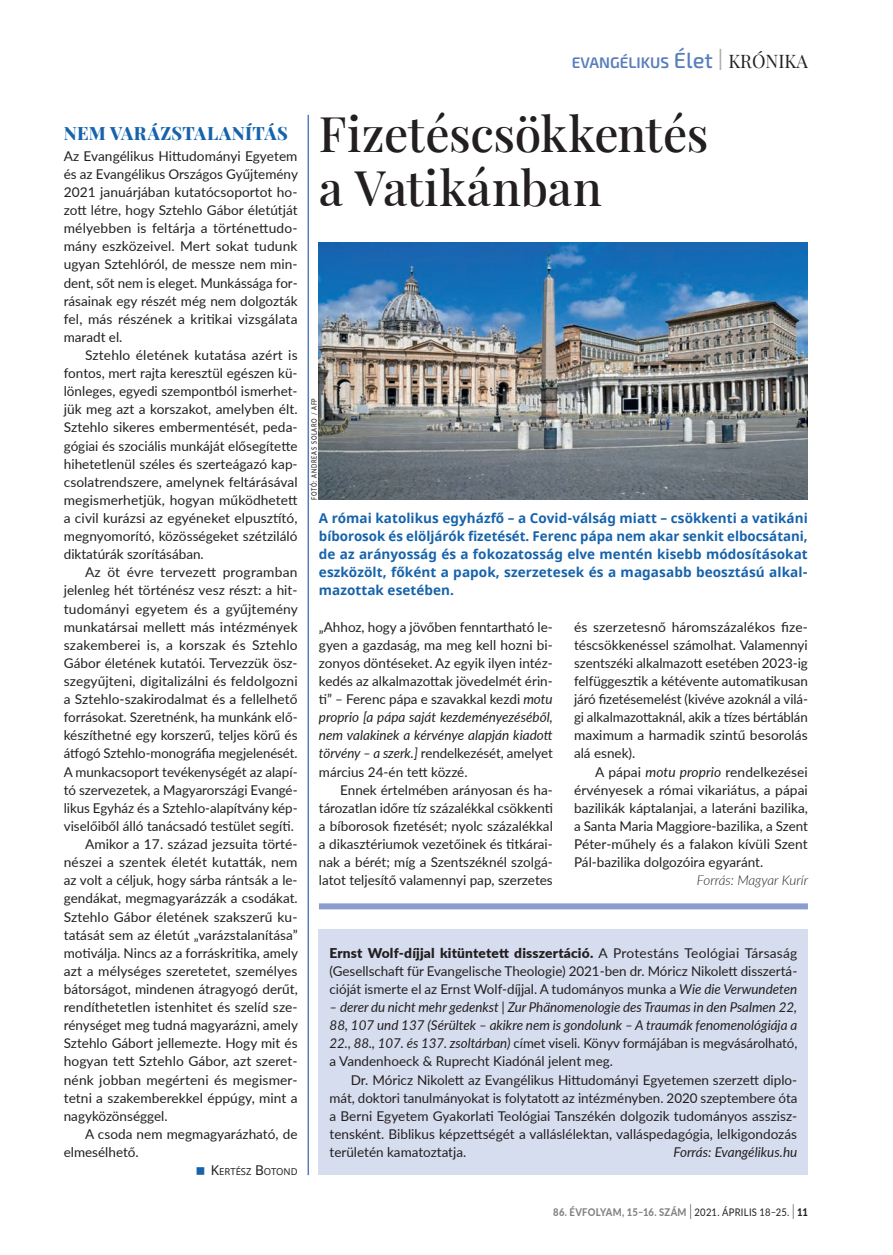
<style>
.page{position:relative;width:893px;height:1255px;background:#fff}
.page>*{position:absolute;margin:0;border:0;box-sizing:border-box;transform-origin:0 0}
.t1{font:500 48px/54.3px "Playfair Display";letter-spacing:-.01em;color:#231f20}
.t2{font:800 18px "Playfair Display";letter-spacing:.015em;color:#1663ac}
.t3{font:600 15.3px "Exo 2";color:#577dbb}
.t4{font:13.5px/18.1px "Lato";color:#231f20;text-align:justify}
.t5{font:italic 13.5px/18.1px "Lato";color:#231f20;text-align:justify}
.t6{font:700 13.5px/18.1px "Noto Sans";letter-spacing:.005em;color:#1663ac;text-align:justify}
.t7{font:13.5px "Lato";letter-spacing:.02em;color:#231f20}
.t8{font:italic 300 13.5px "Lato";color:#231f20}
.t9{font:800 10.5px "Lato";letter-spacing:.025em;color:#808285;scale:.9 1}
.t10{font:9.45px "Noto Sans";color:#231f20}
.t11{font:500 7.5px "Lato";letter-spacing:.13em;color:#231f20;scale:.75 1}
.s1{font-weight:500;font-size:21.9px}
.s2{font-weight:300;font-size:30.6px;color:#a8a9ad}
.s3{font-family:"Playfair Display";font-weight:400;font-size:18.15px;color:#231f20}
.s4{font-size:13.5px}
.s5{font-style:italic}
.s6{font-weight:900}
.s7{font-style:normal}
.s8{font-weight:300;font-size:21px;color:#231f20}
.s9{font-weight:400;color:#231f20}
.s10{color:#231f20}
</style>
<div class="page">
<hr style="left:308px;top:115px;width:1px;height:1060px;background:#577dbb">
<div style="left:319px;top:929px;width:489px;height:246px;background:#d6ddee"></div>
<div style="left:319px;top:903px;width:489px;height:6px;background:#8a9ece"></div>
<img style="left:319px;top:242px;width:489px;height:257px">
<p class="t3" style="left:572px;top:53px;width:238px">EVANGÉLIKUS <span class="s1">Élet</span> <span class="s2">I</span> <span class="s3">KRÓNIKA</span></p>
<h2 class="t2" style="left:64px;top:119px;width:226px">NEM VARÁZSTALANÍTÁS</h2>
<p class="t4" style="left:64px;top:146px;width:236px">Az Evangélikus Hittudományi Egyetem és az Evangélikus Országos Gyűjtemény 2021 januárjában kutatócsoportot ho&shy;zott létre, hogy Sztehlo Gábor életútját mélyebben is feltárja a történettudo&shy;mány eszközeivel. Mert sokat tudunk ugyan Sztehlóról, de messze nem min&shy;dent, sőt nem is eleget. Munkássága for&shy;rásainak egy részét még nem dolgozták fel, más részének a kritikai vizsgálata maradt el.</p>
<p class="t4" style="left:64px;top:345px;width:235px;text-indent:21px">Sztehlo életének kutatása azért is fontos, mert rajta keresztül egészen kü&shy;lönleges, egyedi szempontból ismerhet&shy;jük meg azt a korszakot, amelyben élt.<br>Sztehlo sikeres embermentését, peda&shy;gógiai és szociális munkáját elősegítette hihetetlenül széles és szerteágazó kap&shy;csolatrendszere, amelynek feltárásával megismerhetjük, hogyan működhetett a civil kurázsi az egyéneket elpusztító, megnyomorító, közösségeket szétziláló diktatúrák szorításában.</p>
<p class="t7" style="left:85px;top:562px;width:214px">Az öt évre tervezett programban</p>
<p class="t4" style="left:64px;top:581px;width:235px">jelenleg hét történész vesz részt: a hit-</p>
<p class="t4" style="left:64px;top:599px;width:236px">tudományi egyetem és a gyűjtemény</p>
<p class="t4" style="left:64px;top:617px;width:235px">munkatársai mellett más intézmények</p>
<p class="t4" style="left:64px;top:635px;width:235px">szakemberei is, a korszak és Sztehlo</p>
<p class="t4" style="left:64px;top:653px;width:235px">Gábor életének kutatói. Tervezzük ös -</p>
<p class="t4" style="left:64px;top:671px;width:235px">szegyűjteni, digitalizálni és feldolgozni</p>
<p class="t4" style="left:64px;top:689px;width:235px">a Sztehlo-szakirodalmat és a fellelhető</p>
<p class="t4" style="left:64px;top:707px;width:235px">forrásokat. Szeretnénk, ha munkánk elő-</p>
<p class="t4" style="left:64px;top:725px;width:235px">készíthetné egy korszerű, teljes körű és</p>
<p class="t4" style="left:64px;top:744px;width:235px">átfogó Sztehlo-monográfia megjelenését.</p>
<p class="t4" style="left:64px;top:762px;width:235px">A munkacsoport tevékenységét az alapí-</p>
<p class="t4" style="left:64px;top:780px;width:235px">tó szervezetek, a Magyarországi Evangé-</p>
<p class="t4" style="left:64px;top:798px;width:235px">likus Egyház és a Sztehlo-alapítvány kép-</p>
<p class="t4" style="left:64px;top:816px;width:232px">viselőiből álló tanácsadó testület segíti.</p>
<p class="t4" style="left:85px;top:834px;width:214px">Amikor a 17. század jezsuita törté-</p>
<p class="t4" style="left:64px;top:852px;width:235px">nészei a szentek életét kutatták, nem</p>
<p class="t4" style="left:64px;top:870px;width:235px">az volt a céljuk, hogy sárba rántsák a le-</p>
<p class="t4" style="left:64px;top:888px;width:235px">gendákat, megmagyarázzák a csodákat.</p>
<p class="t4" style="left:64px;top:906px;width:235px">Sztehlo Gábor életének szakszerű ku-</p>
<p class="t4" style="left:64px;top:925px;width:235px">tatását sem az életút „varázstalanítása”</p>
<p class="t4" style="left:64px;top:943px;width:236px">motiválja. Nincs az a forráskritika, amely</p>
<p class="t4" style="left:64px;top:961px;width:235px">azt a mélységes szeretetet, személyes</p>
<p class="t4" style="left:64px;top:979px;width:235px">bátorságot, mindenen átragyogó derűt,</p>
<p class="t4" style="left:64px;top:997px;width:235px">rendíthetetlen istenhitet és szelíd sze-</p>
<p class="t4" style="left:64px;top:1015px;width:236px">rénységet meg tudná magyarázni, amely</p>
<p class="t4" style="left:64px;top:1033px;width:235px">Sztehlo Gábort jellemezte. Hogy mit és</p>
<p class="t4" style="left:64px;top:1051px;width:235px">hogyan tett Sztehlo Gábor, azt szeret-</p>
<p class="t4" style="left:64px;top:1069px;width:235px">nénk jobban megérteni és megismer-</p>
<p class="t4" style="left:64px;top:1088px;width:235px">tetni a szakemberekkel éppúgy, mint a</p>
<p class="t4" style="left:64px;top:1106px;width:105px">nagyközönséggel.</p>
<p class="t4" style="left:85px;top:1124px;width:214px">A csoda nem megmagyarázható, de</p>
<p class="t4" style="left:64px;top:1142px;width:76px">elmesélhető.</p>
<p class="t10" style="left:211px;top:1165px;width:88px"><span class="s4">K</span>ERTÉSZ <span class="s4">B</span>OTOND</p>
<h1 class="t1" style="left:319px;top:102px;width:391px">Fizetéscsökkentés a Vatikánban</h1>
<p class="t11" style="left:309px;top:499px;width:137px;rotate:-90deg">FOTÓ: ANDREAS SOLARO / AFP</p>
<p class="t6" style="left:319px;top:509px;width:490px">A római katolikus egyházfő – a Covid-válság miatt – csökkenti a vatikáni bíborosok és elöljárók fizetését. Ferenc pápa nem akar senkit elbocsátani, de az arányosság és a fokozatosság elve mentén kisebb módosításokat eszközölt, főként a papok, szerzetesek és a magasabb beosztású alkal&shy;mazottak esetében.</p>
<p class="t4" style="left:319px;top:617px;width:235px">„Ahhoz, hogy a jövőben fenntartható le&shy;gyen a gazdaság, ma meg kell hozni bi&shy;zonyos döntéseket. Az egyik ilyen intéz&shy;kedés az alkalmazottak jövedelmét érin&shy;ti” – Ferenc pápa e szavakkal kezdi <span class="s5">motu proprio [a pápa saját kezdeményezéséből, nem valakinek a kérvénye alapján kiadott törvény – a szerk.]</span> rendelkezését, amelyet március 24-én tett közzé.</p>
<p class="t4" style="left:319px;top:780px;width:235px;text-align:left;text-indent:21px">Ennek értelmében arányosan és ha&shy;tározatlan időre tíz százalékkal csökkenti a bíborosok fizetését; nyolc százalékkal a dikasztériumok vezetőinek és titkárai&shy;nak a bérét; míg a Szentszéknél szolgá&shy;latot teljesítő valamennyi pap, szerzetes</p>
<p class="t4" style="left:574px;top:617px;width:235px">és szerzetesnő háromszázalékos fize&shy;téscsökkenéssel számolhat. Valamennyi szentszéki alkalmazott esetében 2023-ig felfüggesztik a kétévente automatikusan járó fizetésemelést (kivéve azoknál a vilá&shy;gi alkalmazottaknál, akik a tízes bértáblán maximum a harmadik szintű besorolás alá esnek).</p>
<p class="t4" style="left:574px;top:762px;width:235px;text-indent:21px">A pápai <span class="s5">motu proprio</span> rendelkezései érvényesek a római vikariátus, a pápai bazilikák káptalanjai, a lateráni bazilika, a Santa Maria Maggiore-bazilika, a Szent Péter-műhely és a falakon kívüli Szent Pál-bazilika dolgozóira egyaránt.</p>
<p class="t8" style="left:697px;top:871px;width:113px">Forrás: Magyar Kurír</p>
<p class="t4" style="left:330px;top:943px;width:469px"><span class="s6">Ernst Wolf-díjjal kitüntetett disszertáció.</span> A Protestáns Teológiai Társaság (Gesellschaft für Evangelische Theologie) 2021-ben dr. Móricz Nikolett disszertá&shy;cióját ismerte el az Ernst Wolf-díjjal. A tudományos munka a <span class="s5">Wie die Verwundeten</span></p>
<p class="t5" style="left:330px;top:997px;width:469px">– derer du nicht mehr gedenkst | Zur Phänomenologie des Traumas in den Psalmen 22, 88, 107 und 137 (Sérültek – akikre nem is gondolunk – A traumák fenomenológiája a 22., 88., 107. és 137. zsoltárban) <span class="s7">címet viseli. Könyv formájában is megvásárolható, a Vandenhoeck &amp; Ruprecht Kiadónál jelent meg.</span></p>
<p class="t4" style="left:330px;top:1069px;width:469px;text-indent:21px">Dr. Móricz Nikolett az Evangélikus Hittudományi Egyetemen szerzett diplo&shy;mát, doktori tanulmányokat is folytatott az intézményben. 2020 szeptembere óta a Berni Egyetem Gyakorlati Teológiai Tanszékén dolgozik tudományos asszisz&shy;tensként. Biblikus képzettségét a valláslélektan, valláspedagógia, lelkigondozás területén kamatoztatja.</p>
<p class="t5" style="left:673px;top:1142px;width:125px">Forrás: Evangélikus.hu</p>
<p class="t9" style="left:553px;top:1203px;width:284px">86. ÉVFOLYAM, 15–16. SZÁM <span class="s8">I</span> <span class="s9">2021. ÁPRILIS 18–25.</span> <span class="s8">I</span> <span class="s10">11</span></p>
</div>
